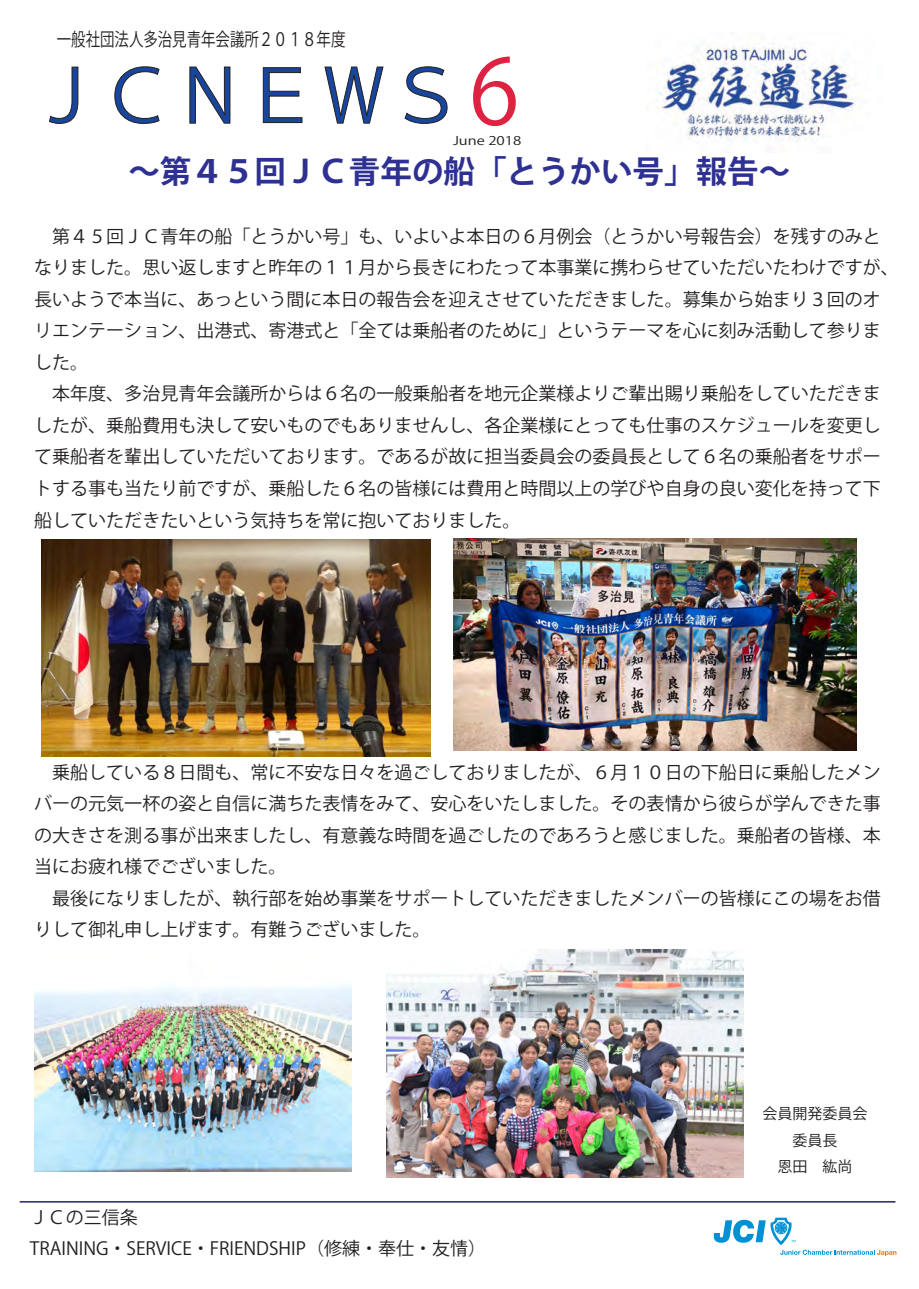
<style>
.page{position:relative;width:919px;height:1289px;background:#fff}
.page>*{position:absolute;margin:0;border:0;box-sizing:border-box;transform-origin:0 0}
.t1{font:90px "Koz Go Pr 6 N";color:#dd2341}
.t2{font:72px "Koz Go Pr 6 N";color:#18469d}
.t3{font:700 31.5px "Koz Go Pr 6 N";color:#2e3092}
.t4{font:18.3px "Koz Go Pr 6 N";color:#231f20;scale:.79 1}
.t5{font:18px/31.5px "Koz Go Pr 6 N";color:#231f20}
.t6{font:15px/26.2px "Koz Go Pr 6 N";color:#231f20;text-align:center}
.t7{font:11.85px "Koz Go Pr 6 N";color:#231f20;scale:1.26 1}
</style>
<div class="page">
<img style="left:646px;top:42px;width:210px;height:111px">
<svg style="left:713px;top:1217px;width:183px;height:38px"></svg>
<svg style="left:49px;top:67px;width:29px;height:57px"></svg>
<svg style="left:114px;top:66px;width:45px;height:58px"></svg>
<svg style="left:189px;top:66px;width:41px;height:58px"></svg>
<svg style="left:263px;top:67px;width:39px;height:56px"></svg>
<svg style="left:324px;top:67px;width:59px;height:57px"></svg>
<svg style="left:404px;top:66px;width:43px;height:58px"></svg>
<hr style="left:20px;top:1200px;width:875px;height:2px;background:#252161">
<img style="left:42px;top:539px;width:388px;height:217px">
<img style="left:387px;top:949px;width:356px;height:228px">
<img style="left:453px;top:538px;width:403px;height:212px">
<img style="left:34px;top:985px;width:317px;height:186px">
<p class="t4" style="left:57px;top:29px;width:367px">一般社団法人多治見青年会議所２０１８年度</p>
<h2 class="t2" style="left:30px;top:56px;width:434px">ＪＣＮＥＷＳ</h2>
<h1 class="t1" style="left:469px;top:41px;width:51px">6</h1>
<p class="t7" style="left:453px;top:134px;width:56px">June 2018</p>
<h3 class="t3" style="left:128px;top:153px;width:663px">～第４５回ＪＣ青年の船「とうかい号」報告～</h3>
<p class="t5" style="left:34px;top:221px;width:866px">　第４５回ＪＣ青年の船「とうかい号」も、いよいよ本日の６月例会（とうかい号報告会）を残すのみとなりました。思い返しますと昨年の１１月から長きにわたって本事業に携わらせていただいたわけですが、長いようで本当に、あっという間に本日の報告会を迎えさせていただきました。募集から始まり３回のオリエンテーション、出港式、寄港式と「全ては乗船者のために」というテーマを心に刻み活動して参りました。<br>　本年度、多治見青年会議所からは６名の一般乗船者を地元企業様よりご輩出賜り乗船をしていただきましたが、乗船費用も決して安いものでもありませんし、各企業様にとっても仕事のスケジュールを変更して乗船者を輩出していただいております。であるが故に担当委員会の委員長として６名の乗船者をサポートする事も当たり前ですが、乗船した６名の皆様には費用と時間以上の学びや自身の良い変化を持って下船していただきたいという気持ちを常に抱いておりました。</p>
<p class="t5" style="left:34px;top:756px;width:848px">　乗船している８日間も、常に不安な日々を過ごしておりましたが、６月１０日の下船日に乗船したメンバーの元気一杯の姿と自信に満ちた表情をみて、安心をいたしました。その表情から彼らが学んできた事の大きさを測る事が出来ましたし、有意義な時間を過ごしたのであろうと感じました。乗船者の皆様、本当にお疲れ様でございました。<br>　最後になりましたが、執行部を始め事業をサポートしていただきましたメンバーの皆様にこの場をお借りして御礼申し上げます。有難うございました。</p>
<p class="t5" style="left:30px;top:1201px;width:458px">ＪＣの三信条<br>TRAINING・SERVICE・FRIENDSHIP（修練・奉仕・友情）</p>
<p class="t6" style="left:762px;top:1100px;width:106px">会員開発委員会委員長<br>恩田　紘尚</p>
</div>
